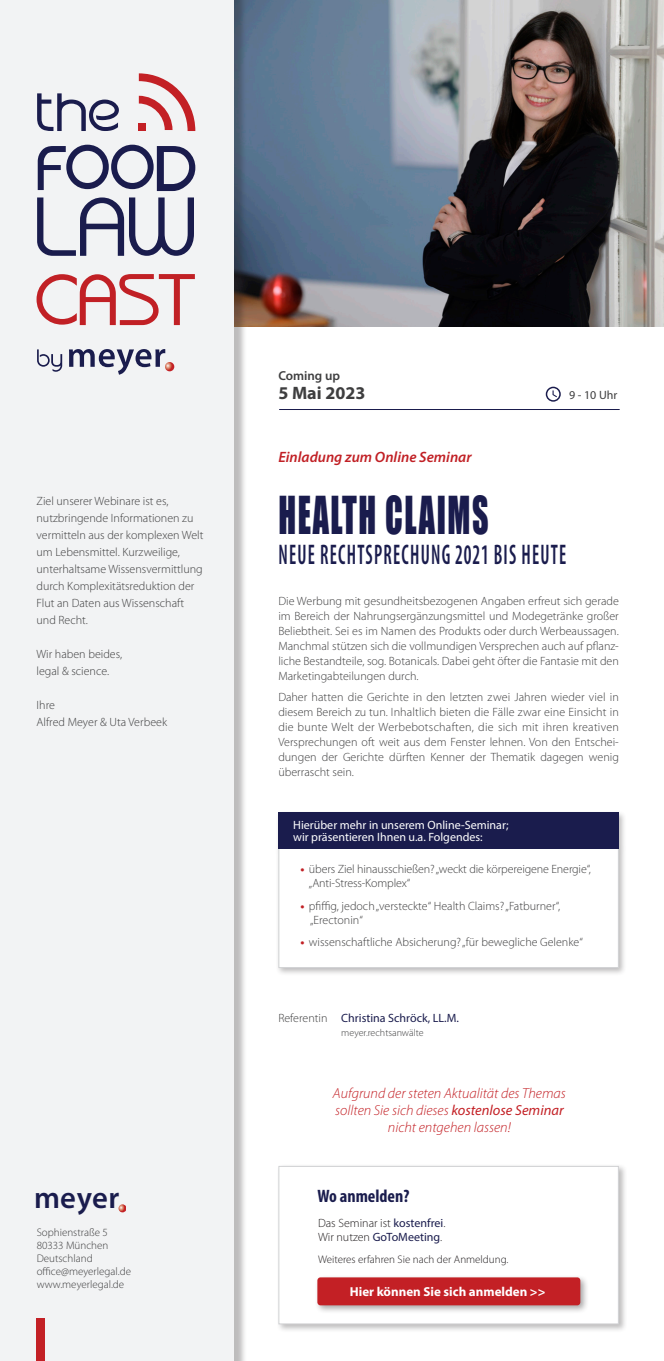
<style>
.page{position:relative;width:664px;height:1361px;background:#fff}
.page>*{position:absolute;margin:0;border:0;box-sizing:border-box;transform-origin:0 0}
.t1{font:48px "Impact";letter-spacing:.05em;color:#1a1c4d;scale:.67 1}
.t2{font:600 30.6px "Myriad Pro";letter-spacing:.01em;color:#1a1c4d}
.t3{font:600 condensed 28.5px "Myriad Pro";letter-spacing:.065em;color:#1a1c4d;scale:.67 1}
.t4{font:700 condensed 18px "Myriad Pro";color:#1a1c4d}
.t5{font:700 18px "Myriad Pro";color:#3e3e3f}
.t6{font:italic 600 15px "Myriad Pro";color:#c12025}
.t7{font:italic 300 14.5px "Myriad Pro";color:#c32025}
.t8{font:700 13px "Myriad Pro";color:#fff}
.t9{font:600 13px "Myriad Pro";color:#3e3e3f}
.t10{font:300 12px/15px "Myriad Pro";color:#3e3e3f}
.t11{font:12px/12px "Myriad Pro";color:#fff}
.t12{font:12px "Myriad Pro";color:#1a1c4d}
.t13{font:300 12px "Myriad Pro";color:#231f20}
.t14{font:12px "Myriad Pro";color:#3e3e3f}
.t15{font:300 11px "Myriad Pro";color:#3e3e3f}
.t16{font:300 11px "Myriad Pro";color:#231f20}
.t17{font:300 10px "Myriad Pro";color:#3e3e3f}
.s1{font-weight:700;color:#c12025}
.s2{font-weight:400}
.s3{font-weight:400;color:#1a1c4d}
.s4{font-weight:300;color:#231f20}
</style>
<div class="page">
<div style="left:275px;top:810px;width:351px;height:166px;background:#231f20;opacity:.3"></div>
<div style="left:278px;top:845px;width:340px;height:123px;background:#fff;border:1px solid #d1d2d4"></div>
<div style="left:278px;top:813px;width:340px;height:36px;background:#1a1c4d"></div>
<img style="left:247px;top:0;width:416px;height:327px">
<div style="left:0;top:0;width:247px;height:1361px;background:#231f20;opacity:.3"></div>
<div style="left:0;top:0;width:233px;height:1361px;background:#f2f3f4"></div>
<svg style="left:38px;top:145px;width:157px;height:46px"></svg>
<svg style="left:37px;top:197px;width:157px;height:59px"></svg>
<svg style="left:37px;top:274px;width:158px;height:51px"></svg>
<svg style="left:69px;top:349px;width:105px;height:26px"></svg>
<svg style="left:37px;top:349px;width:25px;height:23px"></svg>
<svg style="left:37px;top:93px;width:82px;height:38px"></svg>
<svg style="left:139px;top:73px;width:56px;height:58px"></svg>
<hr style="left:279px;top:409px;width:340px;height:1px;background:#1a1c4d">
<svg style="left:545px;top:387px;width:15px;height:15px"></svg>
<div style="left:276px;top:1163px;width:351px;height:169px;background:#231f20;opacity:.3"></div>
<div style="left:278px;top:1166px;width:340px;height:158px;background:#fff;border:1px solid #d1d2d4"></div>
<div style="left:314px;top:1274px;width:275px;height:40px;background:#231f20;opacity:.4"></div>
<div style="left:317px;top:1277px;width:263px;height:28px;background:#c32025;border-radius:3px"></div>
<div style="left:36px;top:1318px;width:8px;height:43px;background:#c32025"></div>
<svg style="left:118px;top:1204px;width:8px;height:8px"></svg>
<p class="t10" style="left:37px;top:493px;width:168px;line-height:17px">Ziel unserer Webinare ist es, nutzbringende Informationen zu vermitteln aus der komplexen Welt um Lebensmittel. Kurzweilige, unterhaltsame Wissensvermittlung durch Komplexitätsreduktion der<br>Flut an Daten aus Wissenschaft und Recht.</p>
<p class="t10" style="left:37px;top:647px;width:87px">Wir haben beides,</p>
<p class="t10" style="left:37px;top:664px;width:74px">legal &amp; science.</p>
<p class="t10" style="left:37px;top:698px;width:20px">Ihre</p>
<p class="t10" style="left:37px;top:715px;width:132px">Alfred Meyer &amp; Uta Verbeek</p>
<h2 class="t2" style="left:34px;top:1178px;width:87px">meyer</h2>
<p class="t15" style="left:37px;top:1225px;width:73px">Sophienstraße 5</p>
<p class="t15" style="left:37px;top:1238px;width:73px">80333 München</p>
<p class="t15" style="left:37px;top:1251px;width:57px">Deutschland</p>
<p class="t15" style="left:37px;top:1264px;width:96px">office@meyerlegal.de</p>
<p class="t15" style="left:37px;top:1277px;width:89px">www.meyerlegal.de</p>
<p class="t9" style="left:278px;top:367px;width:63px">Coming up</p>
<p class="t5" style="left:278px;top:381px;width:88px">5 Mai 2023</p>
<p class="t14" style="left:569px;top:387px;width:50px">9 - 10 Uhr</p>
<p class="t6" style="left:278px;top:447px;width:195px">Einladung zum Online Seminar</p>
<p class="t1" style="left:278px;top:478px;width:315px">HEALTH CLAIMS</p>
<p class="t3" style="left:278px;top:539px;width:431px">NEUE RECHTSPRECHUNG 2021 BIS HEUTE</p>
<p class="t10" style="left:278px;top:594px;width:342px;text-align:justify">Die Werbung mit gesundheitsbezogenen Angaben erfreut sich gerade im Bereich der Nahrungsergänzungsmittel und Modegetränke großer Beliebtheit. Sei es im Namen des Produkts oder durch Werbeaussagen.<br>Manchmal stützen sich die vollmundigen Versprechen auch auf pflanz&shy;liche Bestandteile, sog. Botanicals. Dabei geht öfter die Fantasie mit den Marketingabteilungen durch.</p>
<p class="t10" style="left:278px;top:689px;width:342px;text-align:justify">Daher hatten die Gerichte in den letzten zwei Jahren wieder viel in diesem Bereich zu tun. Inhaltlich bieten die Fälle zwar eine Einsicht in die bunte Welt der Werbebotschaften, die sich mit ihren kreativen Versprechungen oft weit aus dem Fenster lehnen. Von den Entschei&shy;dungen der Gerichte dürften Kenner der Thematik dagegen wenig überrascht sein.</p>
<p class="t11" style="left:293px;top:818px;width:217px">Hierüber mehr in unserem Online-Seminar; wir präsentieren Ihnen u.a. Folgendes:</p>
<p class="t10" style="left:309px;top:862px;width:283px;line-height:14px;text-indent:-9px"><span class="s1">•</span> übers Ziel hinausschießen? „weckt die körpereigene Energie“, „Anti-Stress-Komplex“</p>
<p class="t10" style="left:310px;top:899px;width:251px;line-height:14px;text-indent:-10px"><span class="s1">•</span> pfiffig, jedoch „versteckte“ Health Claims? „Fatburner“, „Erectonin“</p>
<p class="t10" style="left:300px;top:935px;width:284px"><span class="s1">•</span> wissenschaftliche Absicherung? „für bewegliche Gelenke“</p>
<p class="t10" style="left:278px;top:1010px;width:51px">Referentin</p>
<p class="t12" style="left:341px;top:1010px;width:119px">Christina Schröck, LL.M.</p>
<p class="t17" style="left:341px;top:1027px;width:84px">meyer.rechtsanwälte</p>
<p class="t7" style="left:333px;top:1085px;width:234px">Aufgrund der steten Aktualität des Themas</p>
<p class="t7" style="left:335px;top:1102px;width:230px">sollten Sie sich dieses <span class="s2">kostenlose Seminar</span></p>
<p class="t7" style="left:388px;top:1120px;width:124px">nicht entgehen lassen!</p>
<p class="t4" style="left:317px;top:1184px;width:93px">Wo anmelden?</p>
<p class="t13" style="left:318px;top:1216px;width:129px">Das Seminar ist <span class="s3">kostenfrei</span>.</p>
<p class="t12" style="left:318px;top:1229px;width:126px"><span class="s4">Wir nutzen</span> GoToMeeting<span class="s4">.</span></p>
<p class="t16" style="left:318px;top:1253px;width:192px">Weiteres erfahren Sie nach der Anmeldung.</p>
<p class="t8" style="left:349px;top:1283px;width:197px">Hier können Sie sich anmelden &gt;&gt;</p>
</div>
